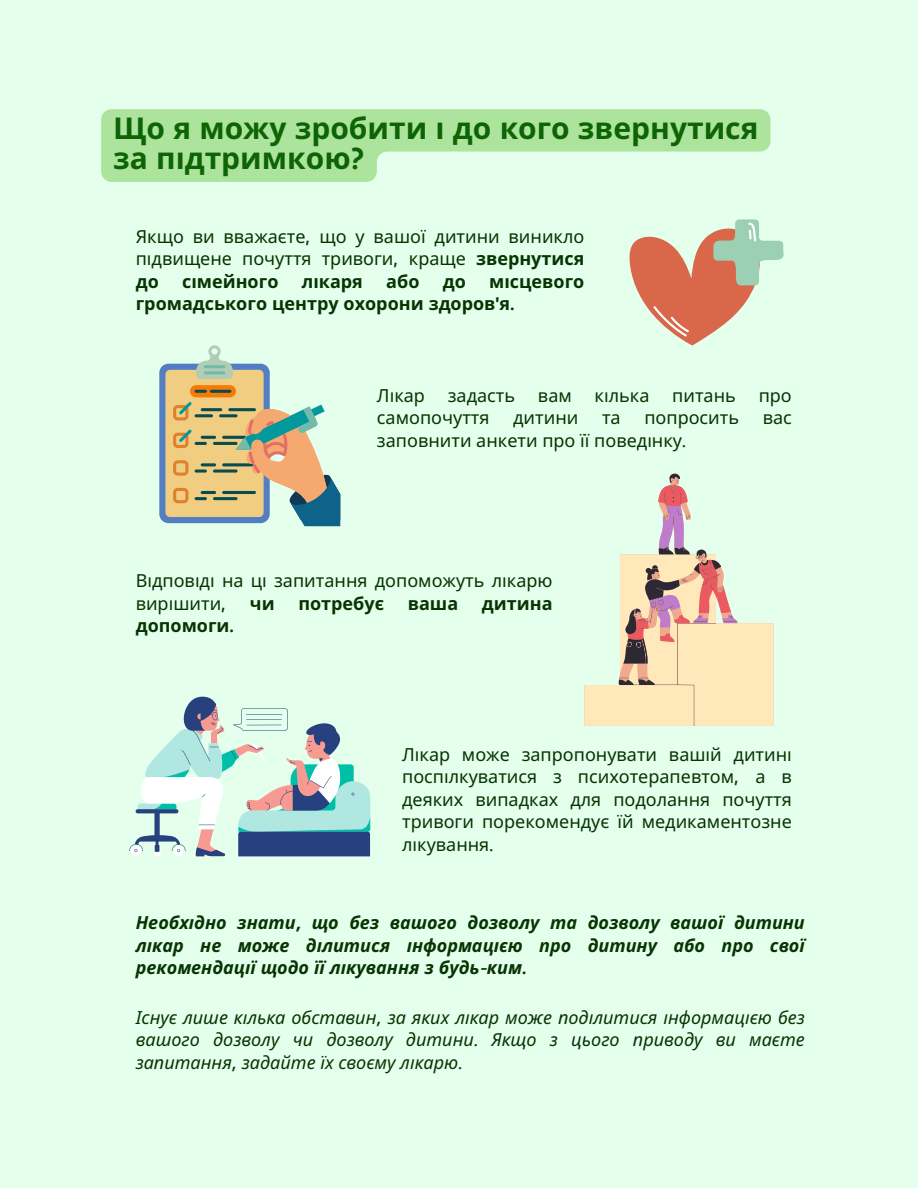
<style>
.page{position:relative;width:918px;height:1188px;background:#e4ffec}
.page>*{position:absolute;margin:0;border:0;box-sizing:border-box;transform-origin:0 0}
.t1{font:700 30px/30.3px "Noto Sans";color:#0e6404}
.t2{font:18px/22.5px "Noto Sans";color:#073402}
.t3{font:italic 18px/22.5px "Noto Sans";color:#073402;text-align:justify}
.t4{font:italic 700 18px/22.5px "Noto Sans";color:#073402;text-align:justify}
.t5{font:700 18px/22.5px "Noto Sans";color:#073402}
.s1{font-family:"Kollektif"}
.s2{font-weight:700}
</style>
<div class="page">
<svg style="left:129px;top:696px;width:241px;height:160px"></svg>
<svg style="left:101px;top:109px;width:669px;height:73px;fill:#ace49e"></svg>
<svg style="left:629px;top:219px;width:155px;height:126px"></svg>
<div style="left:159px;top:364px;width:111px;height:159px;background:#537ec2;border-radius:9px"></div>
<div style="left:165px;top:370px;width:99px;height:147px;background:#f0cd81;border-radius:5px"></div>
<svg style="left:173px;top:402px;width:19px;height:18px"></svg>
<svg style="left:173px;top:460px;width:15px;height:16px"></svg>
<svg style="left:173px;top:488px;width:15px;height:15px"></svg>
<hr style="left:201px;top:408px;width:21px;height:3px;background:#084c4f;border-radius:2px">
<hr style="left:228px;top:408px;width:28px;height:3px;background:#084c4f;border-radius:2px">
<hr style="left:195px;top:414px;width:18px;height:3px;background:#084c4f;border-radius:2px">
<hr style="left:219px;top:414px;width:19px;height:3px;background:#084c4f;border-radius:2px">
<hr style="left:201px;top:436px;width:15px;height:3px;background:#084c4f;border-radius:2px">
<hr style="left:222px;top:436px;width:34px;height:3px;background:#084c4f;border-radius:2px">
<svg style="left:173px;top:429px;width:34px;height:19px"></svg>
<hr style="left:213px;top:442px;width:25px;height:3px;background:#084c4f;border-radius:2px">
<hr style="left:201px;top:463px;width:15px;height:3px;background:#084c4f;border-radius:2px">
<hr style="left:222px;top:463px;width:34px;height:3px;background:#084c4f;border-radius:2px">
<svg style="left:195px;top:469px;width:12px;height:4px"></svg>
<svg style="left:213px;top:469px;width:25px;height:4px"></svg>
<hr style="left:201px;top:491px;width:15px;height:3px;background:#084c4f;border-radius:2px">
<hr style="left:222px;top:491px;width:34px;height:3px;background:#084c4f;border-radius:2px">
<svg style="left:195px;top:497px;width:12px;height:3px"></svg>
<hr style="left:213px;top:497px;width:25px;height:3px;background:#084c4f;border-radius:2px">
<div style="left:190px;top:385px;width:46px;height:12px;background:#f57a08;border-radius:6px"></div>
<svg style="left:195px;top:390px;width:12px;height:3px"></svg>
<hr style="left:210px;top:390px;width:21px;height:3px;background:#084c4f;border-radius:2px">
<svg style="left:196px;top:345px;width:37px;height:34px"></svg>
<hr style="left:204px;top:365px;width:21px;height:3px;background:#72baaa;border-radius:2px">
<hr style="left:204px;top:371px;width:21px;height:3px;background:#72baaa;border-radius:2px">
<svg style="left:236px;top:405px;width:104px;height:121px"></svg>
<svg style="left:584px;top:473px;width:189px;height:253px"></svg>
<h1 class="t1" style="left:113px;top:112px;width:647px">Що я можу зробити і до кого звернутися за підтримкою<span class="s1">?</span></h1>
<p class="t2" style="left:136px;top:225px;width:450px;text-align:justify">Якщо ви вважаєте<span class="s1">,</span> що у вашої дитини виникло підвищене почуття тривоги<span class="s1">,</span> краще <span class="s2">звернутися до</span></p>
<p class="t5" style="left:182px;top:270px;width:98px">сі мейного</p>
<p class="t5" style="left:302px;top:270px;width:63px">лікаря</p>
<p class="t5" style="left:386px;top:270px;width:35px">або</p>
<p class="t5" style="left:443px;top:270px;width:25px">до</p>
<p class="t5" style="left:136px;top:270px;width:450px;text-indent:354px">місцевого громадського центру охорони здоров<span class="s1">'</span>я<span class="s1">.</span></p>
<p class="t2" style="left:377px;top:384px;width:50px">Лікар</p>
<p class="t2" style="left:448px;top:384px;width:69px">задасть</p>
<p class="t2" style="left:538px;top:384px;width:35px">вам</p>
<p class="t2" style="left:595px;top:384px;width:56px">кілька</p>
<p class="t2" style="left:672px;top:384px;width:65px">питань</p>
<p class="t2" style="left:759px;top:384px;width:35px">про</p>
<p class="t2" style="left:377px;top:406px;width:114px">самопочуття</p>
<p class="t2" style="left:513px;top:406px;width:67px">дитини</p>
<p class="t2" style="left:602px;top:406px;width:20px">та</p>
<p class="t2" style="left:644px;top:406px;width:96px">попросить</p>
<p class="t2" style="left:763px;top:406px;width:31px">вас</p>
<p class="t2" style="left:377px;top:429px;width:311px">заповнити анкети про її поведі нку<span class="s1">.</span></p>
<h2 class="t2" style="left:136px;top:569px;width:418px">Відповіді на ці запитання допоможуть лі карю вирі шити<span class="s1">,</span></h2>
<h2 class="t5" style="left:250px;top:591px;width:26px">чи</h2>
<h2 class="t5" style="left:298px;top:591px;width:87px">потребує</h2>
<h2 class="t5" style="left:408px;top:591px;width:52px">ваша</h2>
<h2 class="t5" style="left:482px;top:591px;width:72px">дитина</h2>
<h2 class="t5" style="left:136px;top:614px;width:100px">допомоги<span class="s1">.</span></h2>
<p class="t2" style="left:402px;top:742px;width:391px">Лі кар може запропонувати ваші й дитині поспілкуватися з психотерапевтом<span class="s1">,</span> а в деяких випадках для подолання почуття тривоги порекомендує їй медикаментозне лі кування<span class="s1">.</span></p>
<p class="t4" style="left:136px;top:911px;width:671px">Необхідно знати<span class="s1">,</span> що без вашого дозволу та дозволу вашої дитини лікар не може ділитися інформацією про дитину або про свої рекомендації щодо її лікування з будь<span class="s1">-</span>ким<span class="s1">.</span></p>
<p class="t3" style="left:136px;top:1006px;width:671px">Існує лише кілька обставин<span class="s1">,</span> за яких лікар може поділитися інформацією без вашого дозволу чи дозволу дитини<span class="s1">.</span> Якщо з цього приводу ви маєте запитання<span class="s1">,</span> задайте їх своєму лікарю<span class="s1">.</span></p>
</div>
